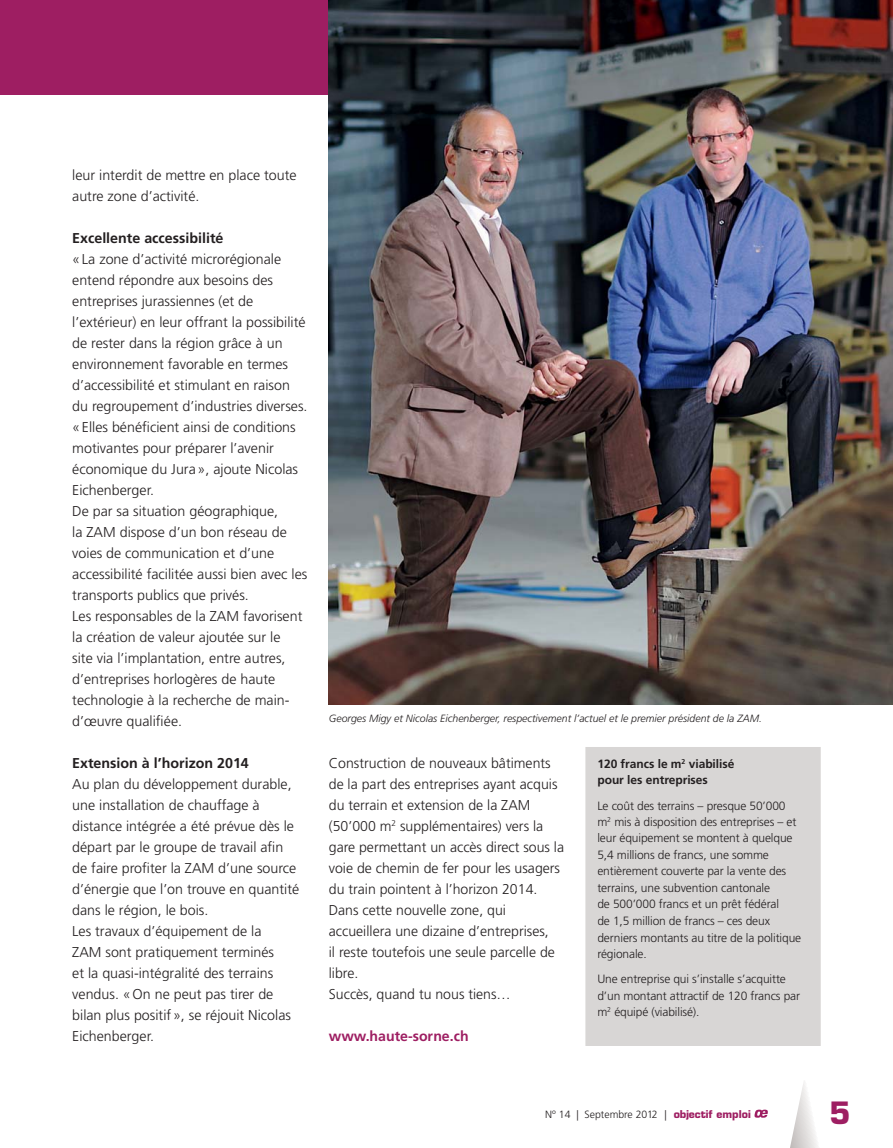
<style>
.page{position:relative;width:893px;height:1148px;background:#fff}
.page>*{position:absolute;margin:0;border:0;box-sizing:border-box;transform-origin:0 0}
.t1{font:700 30px "Eurostile LT Std";color:#9e1e62}
.t2{font:300 14.25px/21px "Frutiger";color:#231f20}
.t3{font:700 14.25px "Frutiger";color:#231f20}
.t4{font:700 14.25px "Frutiger";color:#9e1e62}
.t5{font:300 12px/16.5px "Frutiger LT Std";letter-spacing:-.01em;color:#231f20}
.t6{font:700 12px/16.5px "Frutiger";letter-spacing:-.005em;color:#231f20}
.t7{font:italic 300 10.5px "Frutiger";color:#231f20}
.t8{font:300 10.5px "Frutiger LT Std";color:#231f20}
.s1{font-family:"Eurostile LT Std";font-weight:700;color:#9e1e62}
</style>
<div class="page">
<svg style="left:754px;top:1110px;width:14px;height:8px"></svg>
<svg style="left:790px;top:1081px;width:28px;height:67px"></svg>
<div style="left:0;top:0;width:893px;height:95px;background:#9e1e62"></div>
<div style="left:591px;top:753px;width:224px;height:287px;background:#d8d6d5"></div>
<div style="left:585px;top:747px;width:236px;height:299px;border:12px solid #d8d6d5"></div>
<img style="left:329px;top:0;width:564px;height:705px">
<p class="t2" style="left:72px;top:166px;width:226px">leur interdit de mettre en place toute autre zone d’activité.</p>
<p class="t3" style="left:72px;top:232px;width:153px">Excellente accessibilité</p>
<p class="t2" style="left:72px;top:250px;width:237px">« La zone d’activité microrégionale entend répondre aux besoins des entreprises jurassiennes (et de l’extérieur) en leur offrant la possibilité de rester dans la région grâce à un environnement favorable en termes d’accessibilité et stimulant en raison du regroupement d’industries diverses. « Elles bénéficient ainsi de conditions motivantes pour préparer l’avenir économique du Jura », ajoute Nicolas Eichenberger.<br>De par sa situation géographique,<br>la ZAM dispose d’un bon réseau de voies de communication et d’une accessibilité facilitée aussi bien avec les transports publics que privés.<br>Les responsables de la ZAM favorisent la création de valeur ajoutée sur le<br>site via l’implantation, entre autres, d’entreprises horlogères de haute technologie à la recherche de main&shy;d’œuvre qualifiée.</p>
<p class="t3" style="left:72px;top:757px;width:178px">Extension à l’horizon 2014</p>
<p class="t2" style="left:72px;top:775px;width:229px">Au plan du développement durable, une installation de chauffage à distance intégrée a été prévue dès le départ par le groupe de travail afin de faire profiter la ZAM d’une source d’énergie que l’on trouve en quantité dans le région, le bois.<br>Les travaux d’équipement de la<br>ZAM sont pratiquement terminés<br>et la quasi-intégralité des terrains vendus. « On ne peut pas tirer de bilan plus positif », se réjouit Nicolas<br>Eichenberger.</p>
<p class="t7" style="left:329px;top:714px;width:435px">Georges Migy et Nicolas Eichenberger, respectivement l’actuel et le premier président de la ZAM.</p>
<p class="t2" style="left:329px;top:754px;width:237px">Construction de nouveaux bâtiments de la part des entreprises ayant acquis du terrain et extension de la ZAM (50’000 m<sup>2</sup> supplémentaires) vers la gare permettant un accès direct sous la voie de chemin de fer pour les usagers du train pointent à l’horizon 2014.<br>Dans cette nouvelle zone, qui accueillera une dizaine d’entreprises,<br>il reste toutefois une seule parcelle de libre.<br>Succès, quand tu nous tiens…</p>
<p class="t4" style="left:329px;top:1030px;width:141px">www.haute-sorne.ch</p>
<p class="t6" style="left:597px;top:756px;width:139px">120 francs le m<sup>2</sup> viabilisé pour les entreprises</p>
<p class="t5" style="left:597px;top:798px;width:205px">Le coût des terrains – presque 50’000 m<sup>2</sup> mis à disposition des entreprises – et leur équipement se montent à quelque 5,4 millions de francs, une somme entièrement couverte par la vente des terrains, une subvention cantonale<br>de 500’000 francs et un prêt fédéral<br>de 1,5 million de francs – ces deux derniers montants au titre de la politique régionale.</p>
<p class="t5" style="left:597px;top:971px;width:204px">Une entreprise qui s’installe s’acquitte d’un montant attractif de 120 francs par m<sup>2</sup> équipé (viabilisé).</p>
<p class="t8" style="left:545px;top:1109px;width:207px">Nº 14 | Septembre 2012 | <span class="s1">objectif emploi</span></p>
<h1 class="t1" style="left:829px;top:1099px;width:23px">5</h1>
</div>
